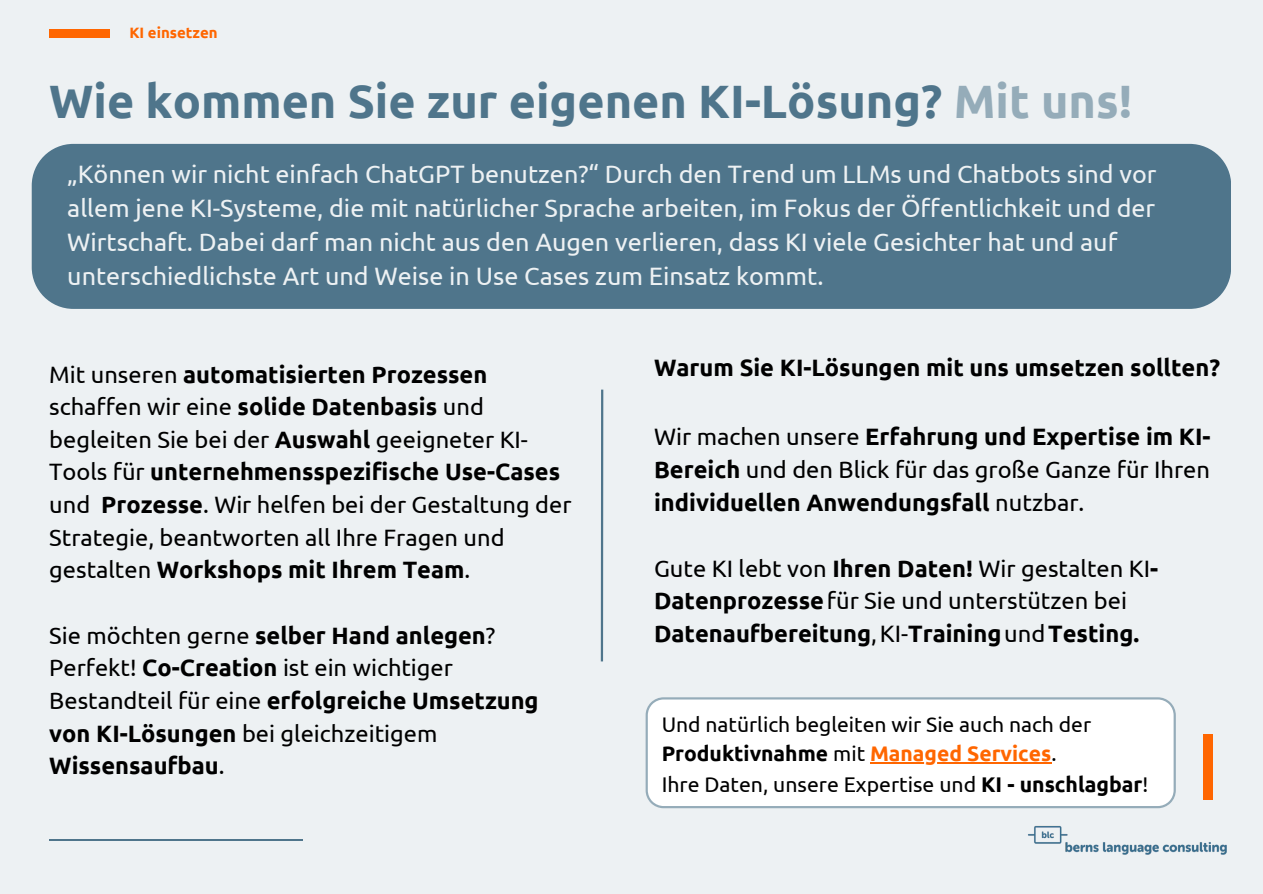
<style>
.page{position:relative;width:1263px;height:894px;background:#fff}
.page>*{position:absolute;margin:0;border:0;box-sizing:border-box;transform-origin:0 0}
.t1{font:700 46.8px "Ubuntu";color:#4f758b}
.t2{font:25.2px/34px "Ubuntu";color:#edf1f3}
.t3{font:23.7px/32.7px "Ubuntu";color:#000}
.t4{font:700 23.7px/32.7px "Ubuntu";color:#000}
.t5{font:21.15px "Ubuntu";color:#000}
.t6{font:21px/29.2px "Ubuntu";color:#000}
.t7{font:700 15px "Ubuntu";color:#f60}
.s1{color:#95acb9}
.s2{font-weight:700}
.s3{font-weight:400}
.s4{font-weight:700;color:#f60}
</style>
<div class="page">
<div style="left:0;top:0;width:1263px;height:893px;background:#edf1f3"></div>
<img style="left:1028px;top:825px;width:199px;height:30px">
<hr style="left:49px;top:839px;width:254px;height:1px;background:#4f758b">
<img style="left:1204px;top:734px;width:9px;height:65px">
<div style="left:646px;top:697px;width:529px;height:111px;background:#fff"></div>
<hr style="left:870px;top:762px;width:181px;height:1px;background:#f60">
<div style="left:32px;top:144px;width:1199px;height:165px;background:#4f758b;border-radius:42px"></div>
<img style="left:50px;top:29px;width:59px;height:8px">
<hr style="left:601px;top:389px;width:2px;height:272px;background:#4f758b">
<p class="t7" style="left:129px;top:24px;width:90px">KI einsetzen</p>
<h3 class="t1" style="left:49px;top:75px;width:1084px">Wie kommen Sie zur eigenen KI-Lösung? <span class="s1">Mit uns!</span></h3>
<h4 class="t2" style="left:67px;top:156px;width:1091px">„Können wir nicht einfach ChatGPT benutzen?“ Durch den Trend um LLMs und Chatbots sind vor allem jene KI-Systeme, die mit natürlicher Sprache arbeiten, im Fokus der Öffentlichkeit und der Wirtschaft. Dabei darf man nicht aus den Augen verlieren, dass KI viele Gesichter hat und auf unterschiedlichste Art und Weise in Use Cases zum Einsatz kommt.</h4>
<h1 class="t3" style="left:49px;top:357px;width:524px">Mit unseren <span class="s2">automatisierten Prozessen </span>schaffen wir eine <span class="s2">solide Datenbasis</span> und begleiten Sie bei der <span class="s2">Auswahl</span> geeigneter KI-Tools für <span class="s2">unternehmensspezifische Use-Cases </span>und <span class="s2">Prozesse</span>. Wir helfen bei der Gestaltung der Strategie, beantworten all Ihre Fragen und gestalten <span class="s2">Workshops mit Ihrem Team</span>.</h1>
<h3 class="t4" style="left:49px;top:618px;width:491px"><span class="s3">Sie möchten gerne</span> selber Hand anlegen<span class="s3">?<br>Perfekt!</span> Co-Creation <span class="s3">ist ein wichtiger Bestandteil für eine</span> erfolgreiche Umsetzung von KI-Lösungen <span class="s3">bei gleichzeitigem </span>Wissensaufbau<span class="s3">.</span></h3>
<h2 class="t4" style="left:654px;top:350px;width:567px">Warum Sie KI-Lösungen mit uns umsetzen sollten?</h2>
<h3 class="t4" style="left:654px;top:420px;width:558px;text-align:justify"><span class="s3">Wir machen unsere</span> Erfahrung und Expertise im KI-Bereich <span class="s3">und den Blick für das große Ganze für Ihren </span>individuellen Anwendungsfall <span class="s3">nutzbar.</span></h3>
<h3 class="t3" style="left:654px;top:551px;width:506px">Gute KI lebt von <span class="s2">Ihren Daten!</span> Wir gestalten KI<span class="s2">-<br>Datenprozesse</span>für Sie und unterstützen bei<br><span class="s2">Datenaufbereitung</span>,KI-<span class="s2">Training</span>und<span class="s2">Testing.</span></h3>
<h3 class="t6" style="left:662px;top:709px;width:431px">Und natürlich begleiten wir Sie auch nach der<br><span class="s2">Produktivnahme</span> mit <span class="s4">Managed Services</span>.</h3>
<p class="t5" style="left:662px;top:771px;width:488px">Ihre Daten, unsere Expertise und <span class="s2">KI - unschlagbar</span>!</p>
</div>
